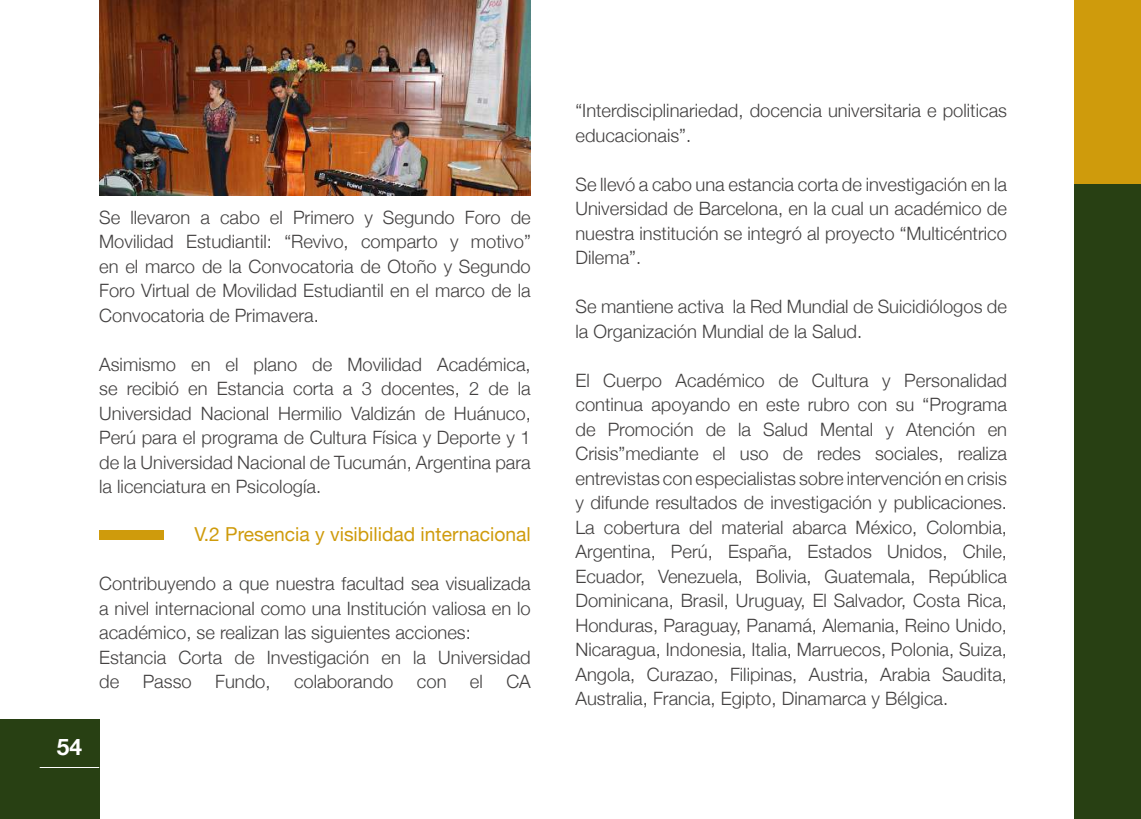
<style>
.page{position:relative;width:1141px;height:819px;background:#fff}
.page>*{position:absolute;margin:0;border:0;box-sizing:border-box;transform-origin:0 0}
.t1{font:700 22.75px "Helvetica Neue";color:#fff}
.t2{font:19.25px "Helvetica Neue";color:#cf9b0c}
.t3{font:300 18.38px/24.5px "Helvetica Neue";color:#434141;text-align:justify}
</style>
<div class="page">
<div style="left:1075px;top:0;width:66px;height:819px;background:#284013"></div>
<div style="left:1075px;top:0;width:66px;height:184px;background:#cf9b0c"></div>
<div style="left:0;top:719px;width:99px;height:100px;background:#284013"></div>
<hr style="left:40px;top:767px;width:59px;height:1px;background:#fff">
<hr style="left:1140px;top:606px;width:1px;height:213px;background:#cf9b0c">
<img style="left:99px;top:0;width:432px;height:196px">
<div style="left:99px;top:530px;width:65px;height:10px;background:#cf9b0c"></div>
<p class="t3" style="left:99px;top:204px;width:433px">Se llevaron a cabo el Primero y Segundo Foro de Movilidad Estudiantil: “Revivo, comparto y motivo” en el marco de la Convocatoria de Otoño y Segundo Foro Virtual de Movilidad Estudiantil en el marco de la Convocatoria de Primavera.</p>
<p class="t3" style="left:99px;top:350px;width:433px">Asimismo en el plano de Movilidad Académica, se recibió en Estancia corta a 3 docentes, 2 de la Universidad Nacional Hermilio Valdizán de Huánuco, Perú para el programa de Cultura Física y Deporte y 1 de la Universidad Nacional de Tucumán, Argentina para la licenciatura en Psicología.</p>
<p class="t2" style="left:195px;top:520px;width:338px">V.2 Presencia y visibilidad internacional</p>
<p class="t3" style="left:99px;top:570px;width:433px;text-align:left">Contribuyendo a que nuestra facultad sea visualizada a nivel internacional como una Institución valiosa en lo académico, se realizan las siguientes acciones:<br>Estancia Corta de Investigación en la Universidad de</p>
<p class="t3" style="left:143px;top:668px;width:51px">Passo</p>
<p class="t3" style="left:215px;top:668px;width:57px">Fundo,</p>
<p class="t3" style="left:294px;top:668px;width:101px">colaborando</p>
<p class="t3" style="left:417px;top:668px;width:31px">con</p>
<p class="t3" style="left:470px;top:668px;width:14px">el</p>
<p class="t3" style="left:506px;top:668px;width:26px">CA</p>
<p class="t1" style="left:57px;top:728px;width:27px">54</p>
<p class="t3" style="left:575px;top:97px;width:433px">“Interdisciplinariedad, docencia universitaria e politicas educacionais”.</p>
<p class="t3" style="left:575px;top:170px;width:433px">Se llevó a cabo una estancia corta de investigación en la Universidad de Barcelona, en la cual un académico de nuestra institución se integró al proyecto “Multicéntrico Dilema”.</p>
<p class="t3" style="left:575px;top:293px;width:433px">Se mantiene activa la Red Mundial de Suicidiólogos de la Organización Mundial de la Salud.</p>
<p class="t3" style="left:575px;top:366px;width:433px">El Cuerpo Académico de Cultura y Personalidad continua apoyando en este rubro con su “Programa de Promoción de la Salud Mental y Atención en Crisis”mediante el uso de redes sociales, realiza entrevistas con especialistas sobre intervención en crisis y difunde resultados de investigación y publicaciones.<br>La cobertura del material abarca México, Colombia, Argentina, Perú, España, Estados Unidos, Chile, Ecuador, Venezuela, Bolivia, Guatemala, República Dominicana, Brasil, Uruguay, El Salvador, Costa Rica, Honduras, Paraguay, Panamá, Alemania, Reino Unido, Nicaragua, Indonesia, Italia, Marruecos, Polonia, Suiza, Angola, Curazao, Filipinas, Austria, Arabia Saudita, Australia, Francia, Egipto, Dinamarca y Bélgica.</p>
</div>
